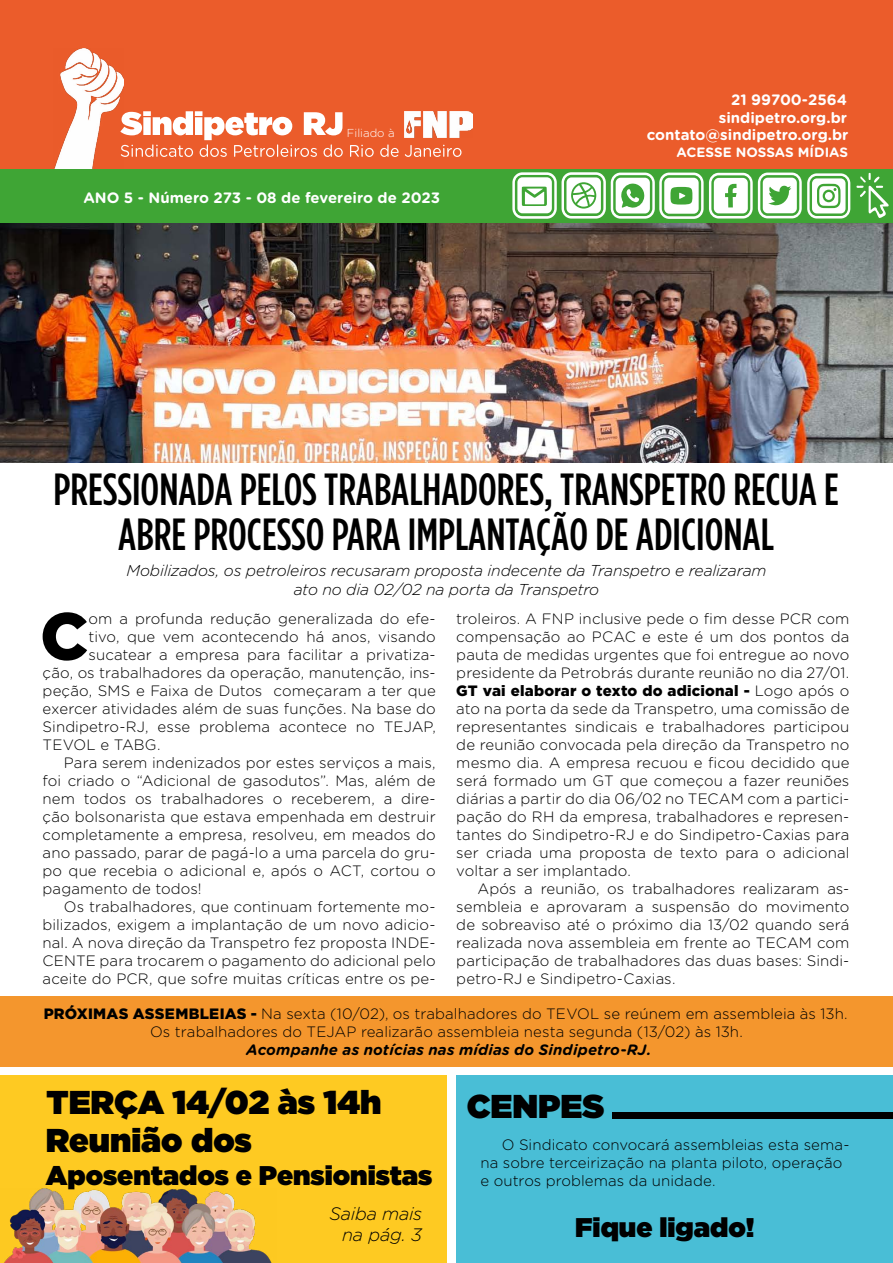
<style>
.page{position:relative;width:893px;height:1263px;background:#fff}
.page>*{position:absolute;margin:0;border:0;box-sizing:border-box;transform-origin:0 0}
.t1{font:900 66.45px "Gotham";color:#000}
.t2{font:500 45px/45px "Gotham Condensed";color:#000;text-align:center}
.t3{font:900 33px "Gotham";color:#000}
.t4{font:900 27px "Gotham";color:#000}
.t5{font:italic 300 18px/21px "Gotham Rounded";letter-spacing:-.015em;color:#000;text-align:right}
.t6{font:italic 300 15.75px/18.8px "Gotham Rounded";letter-spacing:-.015em;color:#000;text-align:center}
.t7{font:300 15px/18px "Gotham Rounded";letter-spacing:.005em;color:#000;text-align:justify}
.t8{font:700 15px "Gotham Rounded";color:#fff}
.t9{font:italic 700 15px "Gotham Rounded";letter-spacing:.01em;color:#000}
.t10{font:900 15px "Gotham";letter-spacing:.015em;color:#000}
.t11{font:700 13.5px "Gotham Rounded";color:#fff}
.t12{font:300 11.55px "Gotham Rounded";color:#fff}
.s1{font-family:"Gotham Rounded";font-weight:300}
.s2{font-family:"Gotham";font-weight:900}
</style>
<div class="page">
<div style="left:0;top:1075px;width:446px;height:188px;background:#feca22"></div>
<img style="left:0;top:223px;width:893px;height:240px">
<div style="left:0;top:0;width:893px;height:171px;background:#eb5c2b"></div>
<svg style="left:124px;top:111px;width:337px;height:46px"></svg>
<img style="left:54px;top:49px;width:70px;height:121px">
<img style="left:405px;top:111px;width:67px;height:27px">
<div style="left:0;top:170px;width:893px;height:53px;background:#3fa535"></div>
<svg style="left:856px;top:173px;width:33px;height:45px"></svg>
<svg style="left:512px;top:172px;width:338px;height:47px"></svg>
<div style="left:0;top:996px;width:893px;height:70px;background:#f4962d"></div>
<img style="left:4px;top:1188px;width:268px;height:75px">
<div style="left:456px;top:1075px;width:437px;height:188px;background:#49bed6"></div>
<div style="left:612px;top:1112px;width:281px;height:7px;background:#000"></div>
<p class="t8" style="left:731px;top:89px;width:117px">21 99700-2564</p>
<p class="t8" style="left:719px;top:107px;width:130px">sindipetro.org.br</p>
<p class="t11" style="left:676px;top:142px;width:173px">ACESSE NOSSAS MÍDIAS</p>
<p class="t12" style="left:347px;top:125px;width:49px">Filiado à</p>
<p class="t8" style="left:647px;top:124px;width:203px">contato@sindipetro.org.br</p>
<p class="t8" style="left:83px;top:187px;width:358px">ANO 5 - Número 273 - 08 de fevereiro de 2023</p>
<h2 class="t2" style="left:53px;top:465px;width:787px">PRESSIONADA PELOS TRABALHADORES, TRANSPETRO RECUA E<br>ABRE PROCESSO PARA IMPLANTAÇÃO DE ADICIONAL</h2>
<p class="t6" style="left:126px;top:561px;width:642px">Mobilizados, os petroleiros recusaram proposta indecente da Transpetro e realizaram ato no dia 02/02 na porta da Transpetro</p>
<h1 class="t1" style="left:40px;top:598px;width:50px">C</h1>
<p class="t7" style="left:89px;top:609px;width:349px">om a profunda redução generalizada do efe-</p>
<p class="t7" style="left:456px;top:609px;width:395px">troleiros. A FNP inclusive pede o fim desse PCR com compensação ao PCAC e este é um dos pontos da pauta de medidas urgentes que foi entregue ao novo presidente da Petrobrás durante reunião no dia 27/01.</p>
<p class="t10" style="left:456px;top:682px;width:395px">GT vai elaborar o texto do adicional - <span class="s1">Logo após o</span></p>
<p class="t7" style="left:456px;top:699px;width:395px">ato na porta da sede da Transpetro, uma comissão de representantes sindicais e trabalhadores participou de reunião convocada pela direção da Transpetro no mesmo dia. A empresa recuou e ficou decidido que será formado um GT que começou a fazer reuniões diárias a partir do dia 06/02 no TECAM com a partici&shy;pação do RH da empresa, trabalhadores e represen&shy;tantes do Sindipetro-RJ e do Sindipetro-Caxias para ser criada uma proposta de texto para o adicional voltar a ser implantado.</p>
<p class="t7" style="left:456px;top:879px;width:395px;text-indent:21px">Após a reunião, os trabalhadores realizaram as&shy;sembleia e aprovaram a suspensão do movimento de sobreaviso até o próximo dia 13/02 quando será realizada nova assembleia em frente ao TECAM com participação de trabalhadores das duas bases: Sindi&shy;petro-RJ e Sindipetro-Caxias.</p>
<p class="t7" style="left:44px;top:1004px;width:805px;text-align:center"><span class="s2">PRÓXIMAS ASSEMBLEIAS -</span> Na sexta (10/02), os trabalhadores do TEVOL se reúnem em assembleia às 13h.<br>Os trabalhadores do TEJAP realizarão assembleia nesta segunda (13/02) às 13h.</p>
<p class="t9" style="left:246px;top:1038px;width:407px">Acompanhe as notícias nas mídias do Sindipetro-RJ.</p>
<p class="t7" style="left:89px;top:627px;width:349px">tivo, que vem acontecendo há anos, visando</p>
<p class="t7" style="left:89px;top:645px;width:349px">sucatear a empresa para facilitar a privatiza-</p>
<p class="t7" style="left:43px;top:663px;width:395px">ção, os trabalhadores da operação, manutenção, ins-</p>
<p class="t7" style="left:43px;top:681px;width:395px">peção, SMS e Faixa de Dutos começaram a ter que</p>
<p class="t7" style="left:43px;top:699px;width:395px">exercer atividades além de suas funções. Na base do</p>
<p class="t7" style="left:43px;top:717px;width:395px">Sindipetro-RJ, esse problema acontece no TEJAP,</p>
<p class="t7" style="left:43px;top:735px;width:119px">TEVOL e TABG.</p>
<p class="t7" style="left:64px;top:753px;width:373px">Para serem indenizados por estes serviços a mais,</p>
<p class="t7" style="left:43px;top:771px;width:395px">foi criado o “Adicional de gasodutos”. Mas, além de</p>
<p class="t7" style="left:43px;top:789px;width:395px">nem todos os trabalhadores o receberem, a dire-</p>
<p class="t7" style="left:43px;top:807px;width:395px">ção bolsonarista que estava empenhada em destruir</p>
<p class="t7" style="left:43px;top:825px;width:395px">completamente a empresa, resolveu, em meados do</p>
<p class="t7" style="left:43px;top:843px;width:395px">ano passado, parar de pagá-lo a uma parcela do gru-</p>
<p class="t7" style="left:43px;top:861px;width:395px">po que recebia o adicional e, após o ACT, cortou o</p>
<p class="t7" style="left:43px;top:879px;width:160px">pagamento de todos!</p>
<p class="t7" style="left:64px;top:897px;width:373px">Os trabalhadores, que continuam fortemente mo-</p>
<p class="t7" style="left:43px;top:915px;width:395px">bilizados, exigem a implantação de um novo adicio-</p>
<p class="t7" style="left:43px;top:933px;width:395px">nal. A nova direção da Transpetro fez proposta INDE-</p>
<p class="t7" style="left:43px;top:951px;width:395px">CENTE para trocarem o pagamento do adicional pelo</p>
<p class="t7" style="left:43px;top:969px;width:395px">aceite do PCR, que sofre muitas críticas entre os pe-</p>
<h3 class="t3" style="left:47px;top:1078px;width:336px">TERÇA 14/02 às 14h</h3>
<h3 class="t3" style="left:46px;top:1116px;width:208px">Reunião dos</h3>
<h3 class="t4" style="left:46px;top:1156px;width:388px">Aposentados e Pensionistas</h3>
<p class="t5" style="left:329px;top:1202px;width:94px">Saiba mais na pág. 3</p>
<h3 class="t3" style="left:467px;top:1082px;width:139px">CENPES</h3>
<p class="t7" style="left:480px;top:1135px;width:370px;text-align:left;text-indent:21px">O Sindicato convocará assembleias esta sema&shy;na sobre terceirização na planta piloto, operação e outros problemas da unidade.</p>
<h3 class="t4" style="left:575px;top:1208px;width:181px">Fique ligado!</h3>
</div>
